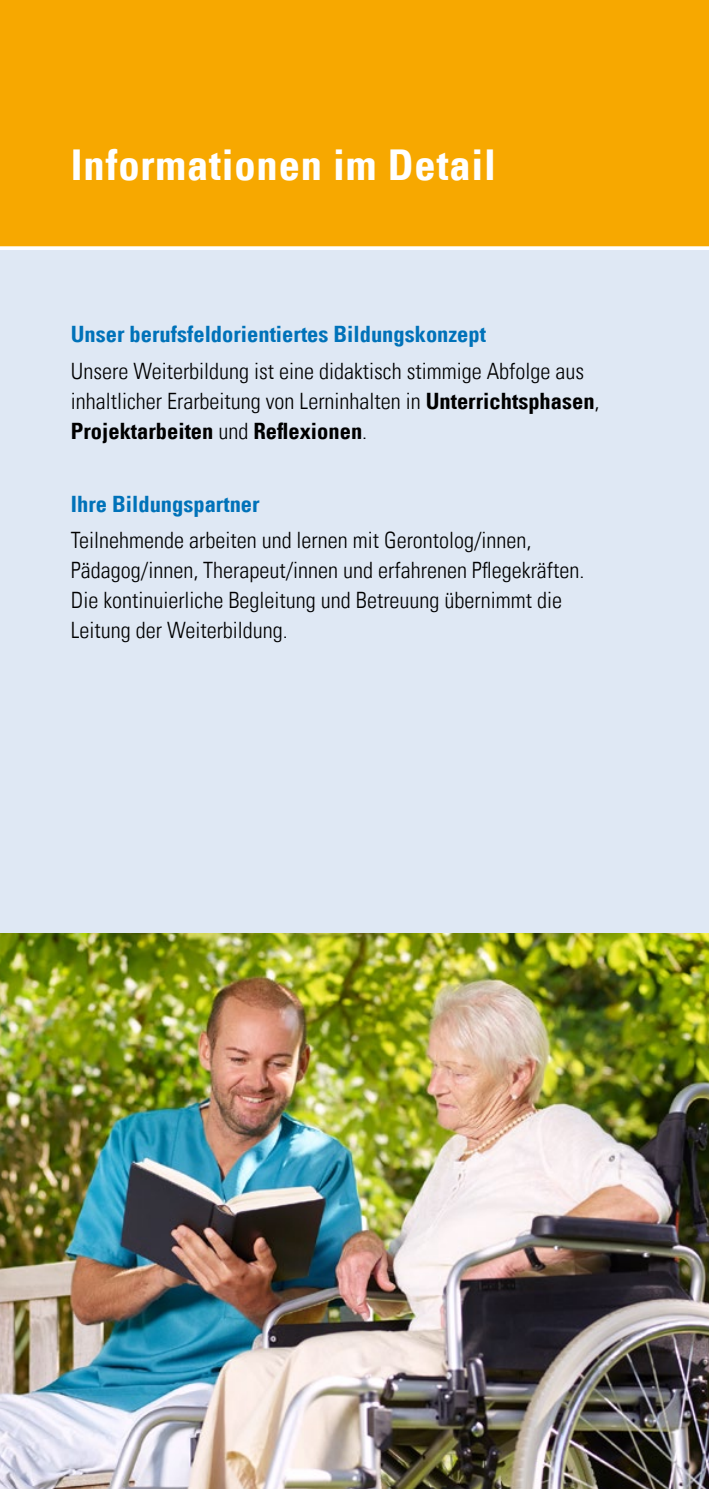
<style>
.page{position:relative;width:709px;height:1489px;background:#fff}
.page>*{position:absolute;margin:0;border:0;box-sizing:border-box;transform-origin:0 0}
.t1{font:42.5px "Univers Com 67 Bold Cond";letter-spacing:.02em;color:#fff}
.t2{font:22.5px/30px "Univers Com 47 Light Cond";color:#000}
.t3{font:22.5px "Univers Com 67 Bold Cond";color:#0072b9}
.t4{font:22.5px "Univers Com 67 Bold Cond";color:#000}
.s1{font-family:"Univers Com 67 Bold Cond"}
.s2{font-family:"Univers Com 47 Light Cond"}
</style>
<div class="page">
<div style="left:0;top:0;width:709px;height:248px;background:#f7a800"></div>
<div style="left:0;top:248px;width:709px;height:1240px;background:#dfe8f4"></div>
<svg style="left:0;top:246px;width:709px;height:4px;background:#fef8ec"></svg>
<img style="left:0;top:933px;width:709px;height:555px">
<h1 class="t1" style="left:71px;top:138px;width:426px">Informationen im Detail</h1>
<p class="t3" style="left:71px;top:320px;width:416px">Unser berufsfeldorientiertes Bildungskonzept</p>
<p class="t2" style="left:71px;top:356px;width:530px">Unsere Weiterbildung ist eine didaktisch stimmige Abfolge aus inhaltlicher Erarbeitung von Lerninhalten in <span class="s1">Unterrichtsphasen</span>,</p>
<p class="t4" style="left:71px;top:417px;width:298px">Projektarbeiten <span class="s2">und</span> Reflexionen<span class="s2">.</span></p>
<p class="t3" style="left:71px;top:490px;width:190px">Ihre Bildungspartner</p>
<p class="t2" style="left:71px;top:525px;width:515px">Teilnehmende arbeiten und lernen mit Gerontolog/innen, Pädagog/innen, Therapeut/innen und erfahrenen Pflegekräften.<br>Die kontinuierliche Begleitung und Betreuung übernimmt die Leitung der Weiterbildung.</p>
</div>
